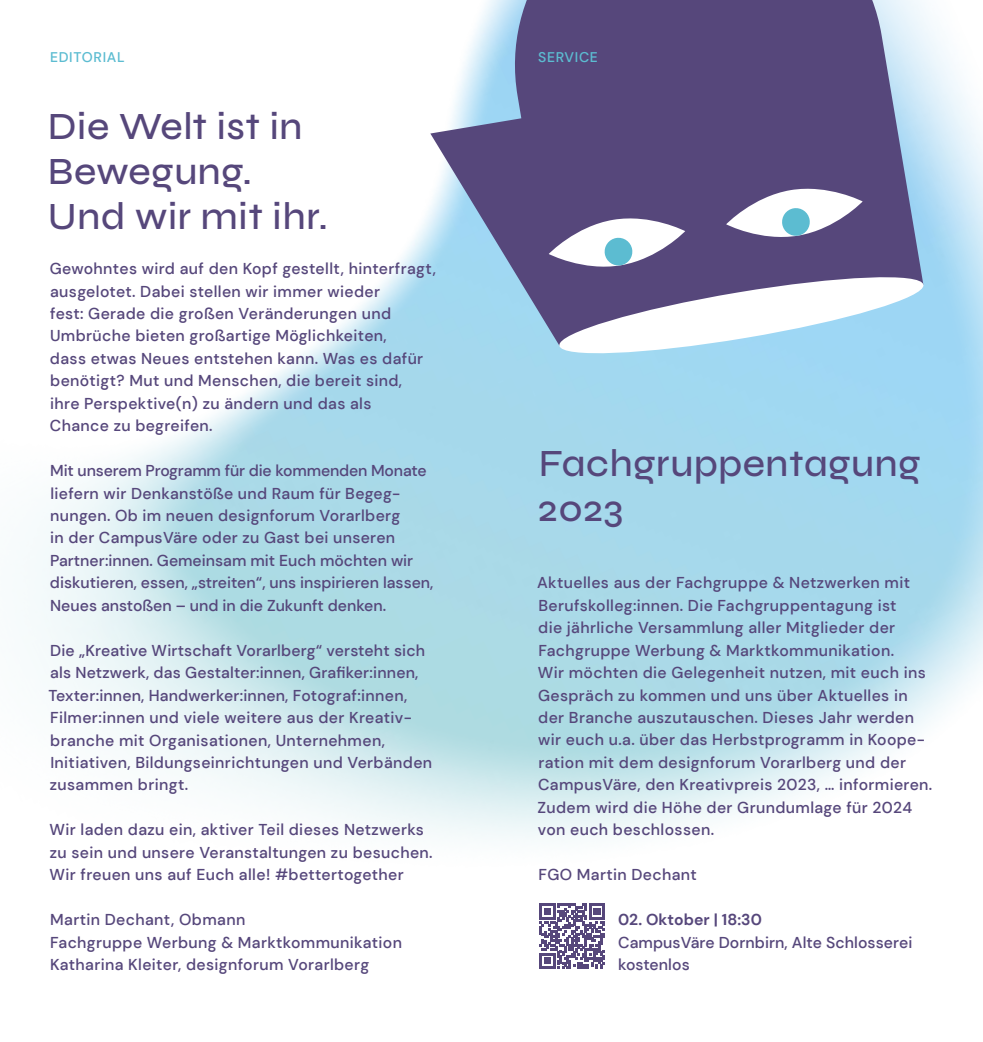
<style>
.page{position:relative;width:983px;height:1042px;background:#fff}
.page>*{position:absolute;margin:0;border:0;box-sizing:border-box;transform-origin:0 0}
.t1{font:500 38.5px/45px "Syne";letter-spacing:.015em;color:#56477b}
.t2{font:500 15.75px/22.4px "DM Sans";letter-spacing:.025em;color:#56477b}
.t3{font:500 15.75px/22.4px "DM Sans";color:#56477b}
.t4{font:500 15.75px/22.4px "DM Sans";letter-spacing:.005em;color:#56477b}
.t5{font:700 15.75px "DM Sans";letter-spacing:.005em;color:#56477b}
.t6{font:500 14px "DM Sans";letter-spacing:.05em;color:#5cbcd1}
</style>
<div class="page">
<img style="left:32px;top:7px;width:950px;height:958px">
<svg style="left:430px;top:0;width:493px;height:346px;background:#74739d"></svg>
<svg style="left:548px;top:184px;width:377px;height:174px"></svg>
<svg style="left:539px;top:903px;width:65px;height:66px"></svg>
<p class="t6" style="left:50px;top:49px;width:76px">EDITORIAL</p>
<h1 class="t1" style="left:48px;top:103px;width:281px">Die Welt ist in<br>Bewegung.<br>Und wir mit ihr.</h1>
<p class="t2" style="left:50px;top:257px;width:387px">Gewohntes wird auf den Kopf gestellt, hinterfragt, ausgelotet. Dabei stellen wir immer wieder<br>fest: Gerade die großen Veränderungen und Umbrüche bieten großartige Möglichkeiten,<br>dass etwas Neues entstehen kann. Was es dafür benötigt? Mut und Menschen, die bereit sind,<br>ihre Perspektive(n) zu ändern und das als<br>Chance zu begreifen.</p>
<p class="t3" style="left:50px;top:459px;width:385px">Mit unserem Programm für die kommenden Monate liefern wir Denkanstöße und Raum für Begeg&shy;nungen. Ob im neuen designforum Vorarlberg<br>in der CampusVäre oder zu Gast bei unseren Partner:innen. Gemeinsam mit Euch möchten wir diskutieren, essen, „streiten“, uns inspirieren lassen, Neues anstoßen – und in die Zukunft denken.</p>
<p class="t2" style="left:48px;top:639px;width:385px">Die „Kreative Wirtschaft Vorarlberg“ versteht sich als Netzwerk, das Gestalter:innen, Grafiker:innen, Texter:innen, Handwerker:innen, Fotograf:innen, Filmer:innen und viele weitere aus der Kreativ&shy;branche mit Organisationen, Unternehmen, Initiativen, Bildungseinrichtungen und Verbänden zusammen bringt.</p>
<p class="t2" style="left:50px;top:818px;width:384px">Wir laden dazu ein, aktiver Teil dieses Netzwerks zu sein und unsere Veranstaltungen zu besuchen.<br>Wir freuen uns auf Euch alle! #bettertogether</p>
<p class="t2" style="left:50px;top:908px;width:353px">Martin Dechant, Obmann<br>Fachgruppe Werbung &amp; Marktkommunikation<br>Katharina Kleiter, designforum Vorarlberg</p>
<p class="t6" style="left:538px;top:49px;width:61px">SERVICE</p>
<h1 class="t1" style="left:538px;top:440px;width:384px">Fachgruppentagung<br>2023</h1>
<p class="t2" style="left:537px;top:571px;width:396px">Aktuelles aus der Fachgruppe &amp; Netzwerken mit Berufskolleg:innen. Die Fachgruppentagung ist<br>die jährliche Versammlung aller Mitglieder der Fachgruppe Werbung &amp; Marktkommunikation.<br>Wir möchten die Gelegenheit nutzen, mit euch ins Gespräch zu kommen und uns über Aktuelles in der Branche auszutauschen. Dieses Jahr werden wir euch u.a. über das Herbstprogramm in Koope&shy;ration mit dem designforum Vorarlberg und der CampusVäre, den Kreativpreis 2023, … informieren.<br>Zudem wird die Höhe der Grundumlage für 2024 von euch beschlossen.</p>
<p class="t2" style="left:538px;top:863px;width:160px">FGO Martin Dechant</p>
<p class="t5" style="left:618px;top:909px;width:145px">02. Oktober | 18:30</p>
<p class="t4" style="left:618px;top:931px;width:295px">CampusVäre Dornbirn, Alte Schlosserei kostenlos</p>
</div>
